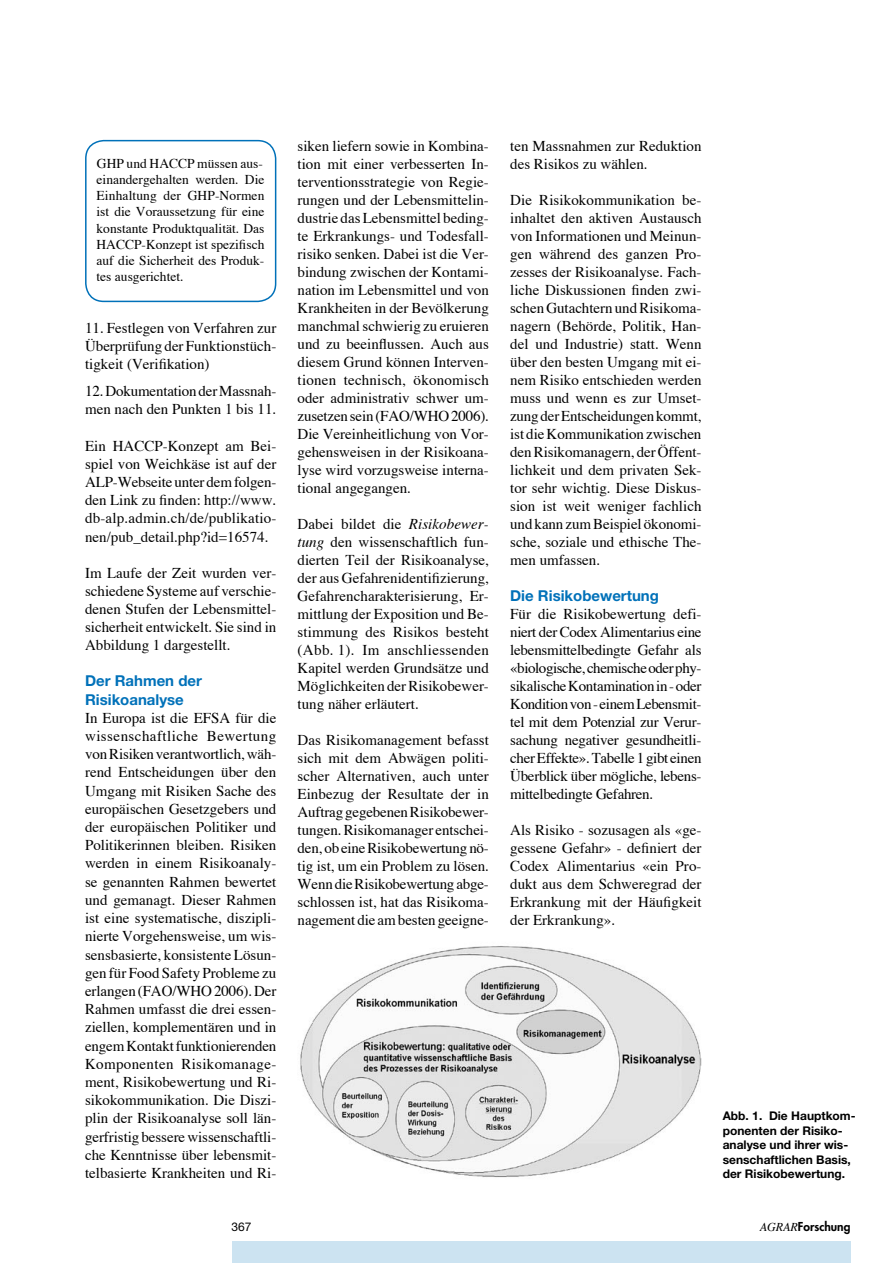
<style>
.page{position:relative;width:893px;height:1263px;background:#fff}
.page>*{position:absolute;margin:0;border:0;box-sizing:border-box;transform-origin:0 0}
.t1{font:15px/18px "Times";color:#000;text-align:justify}
.t2{font:700 15px/18.1px "Helvetica Neue";color:#0071b9}
.t3{font:13.5px/16.2px "Times";color:#000;text-align:justify}
.t4{font:700 12px/14.4px "Helvetica Neue";color:#000}
.t5{font:800 12px "Futura";color:#000}
.t6{font:12px "Helvetica Neue";color:#000}
.s1{font-style:italic}
.s2{font-family:"Times";font-weight:400;font-style:italic}
</style>
<div class="page">
<div style="left:232px;top:1242px;width:618px;height:21px;background:#cce3f1"></div>
<div style="left:85px;top:140px;width:191px;height:162px;border:2px solid #0071b9;border-radius:18px"></div>
<img style="left:300px;top:946px;width:402px;height:232px">
<p class="t3" style="left:97px;top:155px;width:169px">GHP und HACCP müssen aus&shy;einandergehalten werden. Die Einhaltung der GHP-Normen ist die Voraussetzung für eine konstante Produktqualität. Das HACCP-Konzept ist spezifisch auf die Sicherheit des Produk&shy;tes ausgerichtet.</p>
<p class="t1" style="left:85px;top:318px;width:193px">11. Festlegen von Verfahren zur Überprüfung der Funktionstüch&shy;tigkeit (Verifikation)</p>
<p class="t1" style="left:85px;top:382px;width:193px">12.Dokumentation derMassnah&shy;men nach den Punkten 1 bis 11.</p>
<p class="t1" style="left:85px;top:436px;width:193px">Ein HACCP-Konzept am Bei&shy;spiel von Weichkäse ist auf der ALP-Webseite unter demfolgen&shy;den Link zu finden: http://www. db-alp.admin.ch/de/publikatio&shy;nen/pub_detail.php?id=16574.</p>
<p class="t1" style="left:85px;top:563px;width:193px">Im Laufe der Zeit wurden ver&shy;schiedene Systeme auf verschie&shy;denen Stufen der Lebensmittel&shy;sicherheit entwickelt. Sie sind in Abbildung 1 dargestellt.</p>
<p class="t2" style="left:85px;top:672px;width:118px">Der Rahmen der<br>Risikoanalyse</p>
<p class="t1" style="left:85px;top:708px;width:193px">In Europa ist die EFSA für die wissenschaftliche Bewertung vonRisiken verantwortlich,wäh&shy;rend Entscheidungen über den Umgang mit Risiken Sache des europäischen Gesetzgebers und der europäischen Politiker und Politikerinnen bleiben. Risiken werden in einem Risikoanaly&shy;se genannten Rahmen bewertet und gemanagt. Dieser Rahmen ist eine systematische, diszipli&shy;nierte Vorgehensweise, um wis&shy;sensbasierte, konsistente Lösun&shy;gen für Food Safety Probleme zu erlangen (FAO/WHO2006).Der Rahmen umfasst die drei essen&shy;ziellen, komplementären und in engemKontaktfunktionierenden Komponenten Risikomanage&shy;ment, Risikobewertung und Ri&shy;sikokommunikation. Die Diszi&shy;plin der Risikoanalyse soll län&shy;gerfristig besserewissenschaftli&shy;che Kenntnisse über lebensmit&shy;telbasierte Krankheiten und Ri-</p>
<p class="t1" style="left:298px;top:137px;width:193px">siken liefern sowie in Kombina&shy;tion mit einer verbesserten In&shy;terventionsstrategie von Regie&shy;rungen und der Lebensmittelin&shy;dustrie dasLebensmittel beding&shy;te Erkrankungs- und Todesfall&shy;risiko senken. Dabei ist die Ver&shy;bindung zwischen der Kontami&shy;nation im Lebensmittel und von Krankheiten in der Bevölkerung manchmal schwierig zu eruieren und zu beeinflussen. Auch aus diesem Grund können Interven&shy;tionen technisch, ökonomisch oder administrativ schwer um&shy;zusetzen sein (FAO/WHO2006).<br>Die Vereinheitlichung von Vor&shy;gehensweisen in der Risikoana&shy;lyse wird vorzugsweise interna&shy;tional angegangen.</p>
<p class="t1" style="left:298px;top:515px;width:193px">Dabei bildet die <span class="s1">Risikobewer&shy;tung</span> den wissenschaftlich fun&shy;dierten Teil der Risikoanalyse, der aus Gefahrenidentifizierung, Gefahrencharakterisierung, Er&shy;mittlung der Exposition und Be&shy;stimmung des Risikos besteht (Abb. 1). Im anschliessenden Kapitel werden Grundsätze und Möglichkeiten derRisikobewer&shy;tung näher erläutert.</p>
<p class="t1" style="left:298px;top:731px;width:193px">Das Risikomanagement befasst sich mit dem Abwägen politi&shy;scher Alternativen, auch unter Einbezug der Resultate der in Auftrag gegebenenRisikobewer&shy;tungen.Risikomanager entschei&shy;den, ob eineRisikobewertung nö&shy;tig ist, um ein Problem zu lösen.<br>Wenn dieRisikobewertung abge&shy;schlossen ist, hat das Risikoma&shy;nagement die ambesten geeigne-</p>
<p class="t1" style="left:510px;top:137px;width:193px">ten Massnahmen zur Reduktion des Risikos zu wählen.</p>
<p class="t1" style="left:510px;top:191px;width:193px">Die Risikokommunikation be&shy;inhaltet den aktiven Austausch von Informationen und Meinun&shy;gen während des ganzen Pro&shy;zesses der Risikoanalyse. Fach&shy;liche Diskussionen finden zwi&shy;schen Gutachtern undRisikoma&shy;nagern (Behörde, Politik, Han&shy;del und Industrie) statt. Wenn über den besten Umgang mit ei&shy;nem Risiko entschieden werden muss und wenn es zur Umset&shy;zungderEntscheidungenkommt, ist dieKommunikation zwischen denRisikomanagern, derÖffent&shy;lichkeit und dem privaten Sek&shy;tor sehr wichtig. Diese Diskus&shy;sion ist weit weniger fachlich und kann zumBeispiel ökonomi&shy;sche, soziale und ethische The&shy;men umfassen.</p>
<p class="t2" style="left:510px;top:586px;width:150px">Die Risikobewertung</p>
<p class="t1" style="left:510px;top:605px;width:193px">Für die Risikobewertung defi&shy;niert der Codex Alimentarius eine lebensmittelbedingte Gefahr als «biologische,chemischeoderphy&shy;sikalischeKontaminationin-oder Konditionvon-einemLebensmit&shy;tel mit dem Potenzial zur Verur&shy;sachung negativer gesundheitli&shy;cherEffekte».Tabelle1gibt einen Überblick über mögliche, lebens&shy;mittelbedingte Gefahren.</p>
<p class="t1" style="left:510px;top:820px;width:193px">Als Risiko - sozusagen als «ge&shy;gessene Gefahr» - definiert der Codex Alimentarius «ein Pro&shy;dukt aus dem Schweregrad der Erkrankung mit der Häufigkeit der Erkrankung».</p>
<p class="t4" style="left:723px;top:1108px;width:134px">Abb. 1. Die Hauptkom&shy;ponenten der Risiko&shy;analyse und ihrer wis&shy;senschaftlichen Basis, der Risikobewertung.</p>
<p class="t6" style="left:232px;top:1220px;width:22px">367</p>
<p class="t5" style="left:760px;top:1219px;width:92px"><span class="s2">AGRAR</span>Forschung</p>
</div>
